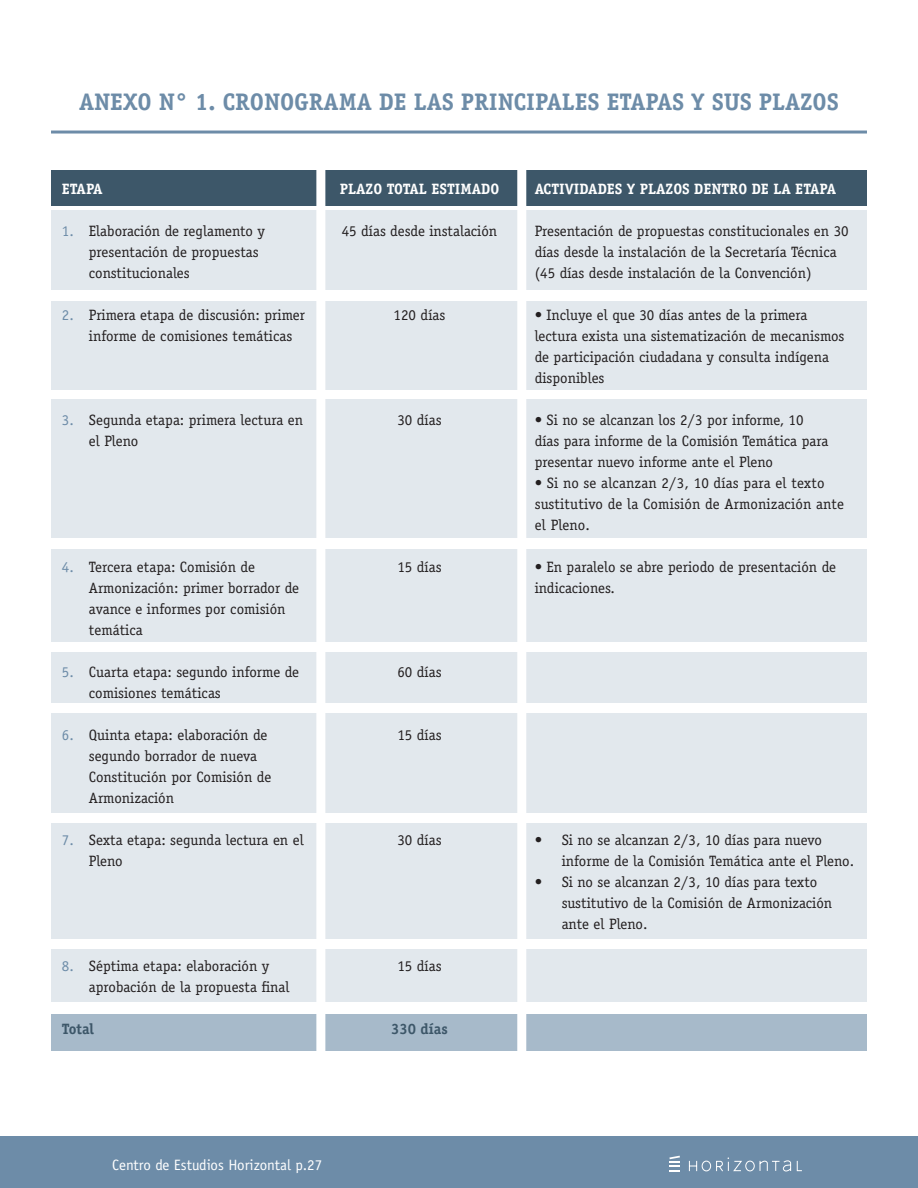
<style>
.page{position:relative;width:918px;height:1188px;background:#fff}
.page>*{position:absolute;margin:0;border:0;box-sizing:border-box;transform-origin:0 0}
.t1{font:700 24px "Officina Serif Std";color:#6d8ca8}
.t2{font:15px/21px "Officina Serif Std";color:#231f20}
.t3{font:700 15px "Officina Serif Std";color:#fff}
.t4{font:15px "Officina Sans Std";color:#fff}
.t5{font:700 15px "Officina Serif Std";color:#3d5769}
.s1{color:#6d8ca8}
</style>
<div class="page">
<div style="left:0;top:1136px;width:918px;height:52px;background:#6d8ca8"></div>
<svg style="left:669px;top:1156px;width:11px;height:16px"></svg>
<svg style="left:688px;top:1157px;width:114px;height:15px"></svg>
<div style="left:51px;top:550px;width:816px;height:92px;background:#e2e8ed"></div>
<div style="left:51px;top:653px;width:816px;height:50px;background:#e2e8ed"></div>
<div style="left:51px;top:713px;width:816px;height:100px;background:#e2e8ed"></div>
<div style="left:51px;top:823px;width:816px;height:115px;background:#e2e8ed"></div>
<div style="left:51px;top:949px;width:816px;height:53px;background:#e2e8ed"></div>
<div style="left:51px;top:1014px;width:816px;height:37px;background:#a7baca"></div>
<div style="left:51px;top:210px;width:816px;height:80px;background:#e2e8ed"></div>
<div style="left:51px;top:302px;width:816px;height:88px;background:#e2e8ed"></div>
<div style="left:51px;top:400px;width:816px;height:138px;background:#e2e8ed"></div>
<div style="left:51px;top:170px;width:816px;height:35px;background:#3d5769"></div>
<hr style="left:51px;top:131px;width:816px;height:3px;background:#6d8ca8">
<div style="left:316px;top:160px;width:9px;height:922px;background:#fff"></div>
<div style="left:517px;top:160px;width:9px;height:922px;background:#fff"></div>
<p class="t1" style="left:79px;top:87px;width:761px">ANEXO N° 1. CRONOGRAMA DE LAS PRINCIPALES ETAPAS Y SUS PLAZOS</p>
<p class="t3" style="left:62px;top:180px;width:42px">ETAPA</p>
<p class="t2" style="left:89px;top:220px;width:178px;text-indent:-27px"><span class="s1">1.</span> Elaboración de reglamento y presentación de propuestas constitucionales</p>
<p class="t2" style="left:89px;top:304px;width:218px;text-indent:-27px"><span class="s1">2.</span> Primera etapa de discusión: primer informe de comisiones temáticas</p>
<p class="t2" style="left:89px;top:409px;width:216px;text-indent:-27px"><span class="s1">3.</span> Segunda etapa: primera lectura en el Pleno</p>
<p class="t3" style="left:340px;top:179px;width:161px">PLAZO TOTAL ESTIMADO</p>
<p class="t2" style="left:342px;top:220px;width:157px">45 días desde instalación</p>
<p class="t2" style="left:394px;top:304px;width:53px">120 días</p>
<p class="t2" style="left:397px;top:409px;width:46px">30 días</p>
<p class="t2" style="left:89px;top:556px;width:212px;text-indent:-27px"><span class="s1">4.</span> Tercera etapa: Comisión de<br>Armonización: primer borrador de avance e informes por comisión temática</p>
<p class="t2" style="left:89px;top:661px;width:212px;text-indent:-27px"><span class="s1">5.</span> Cuarta etapa: segundo informe de comisiones temáticas</p>
<p class="t2" style="left:89px;top:724px;width:184px;text-indent:-27px"><span class="s1">6.</span> Quinta etapa: elaboración de segundo borrador de nueva<br>Constitución por Comisión de<br>Armonización</p>
<p class="t2" style="left:89px;top:829px;width:217px;text-indent:-27px"><span class="s1">7.</span> Sexta etapa: segunda lectura en el<br>Pleno</p>
<p class="t2" style="left:89px;top:955px;width:202px;text-indent:-27px"><span class="s1">8.</span> Séptima etapa: elaboración y aprobación de la propuesta final</p>
<p class="t5" style="left:62px;top:1020px;width:34px">Total</p>
<p class="t2" style="left:397px;top:556px;width:46px">15 días</p>
<p class="t2" style="left:397px;top:661px;width:46px">60 días</p>
<p class="t2" style="left:397px;top:724px;width:46px">15 días</p>
<p class="t2" style="left:397px;top:829px;width:46px">30 días</p>
<p class="t2" style="left:397px;top:955px;width:46px">15 días</p>
<p class="t5" style="left:391px;top:1019px;width:58px">330 días</p>
<p class="t3" style="left:535px;top:179px;width:303px">ACTIVIDADES Y PLAZOS DENTRO DE LA ETAPA</p>
<p class="t2" style="left:535px;top:220px;width:315px">Presentación de propuestas constitucionales en 30 días desde la instalación de la Secretaría Técnica (45 días desde instalación de la Convención)</p>
<p class="t2" style="left:535px;top:304px;width:311px">• Incluye el que 30 días antes de la primera lectura exista una sistematización de mecanismos de participación ciudadana y consulta indígena disponibles</p>
<p class="t2" style="left:535px;top:409px;width:295px">• Si no se alcanzan los 2/3 por informe, 10 días para informe de la Comisión Temática para presentar nuevo informe ante el Pleno</p>
<p class="t2" style="left:535px;top:472px;width:311px">• Si no se alcanzan 2/3, 10 días para el texto sustitutivo de la Comisión de Armonización ante el Pleno.</p>
<p class="t2" style="left:535px;top:556px;width:303px">• En paralelo se abre periodo de presentación de indicaciones.</p>
<p class="t2" style="left:562px;top:829px;width:294px;text-indent:-27px">• Si no se alcanzan 2/3, 10 días para nuevo informe de la Comisión Temática ante el Pleno.</p>
<p class="t2" style="left:562px;top:871px;width:272px;text-indent:-27px">• Si no se alcanzan 2/3, 10 días para texto sustitutivo de la Comisión de Armonización ante el Pleno.</p>
<p class="t4" style="left:112px;top:1156px;width:212px">Centro de Estudios Horizontal p.27</p>
</div>
